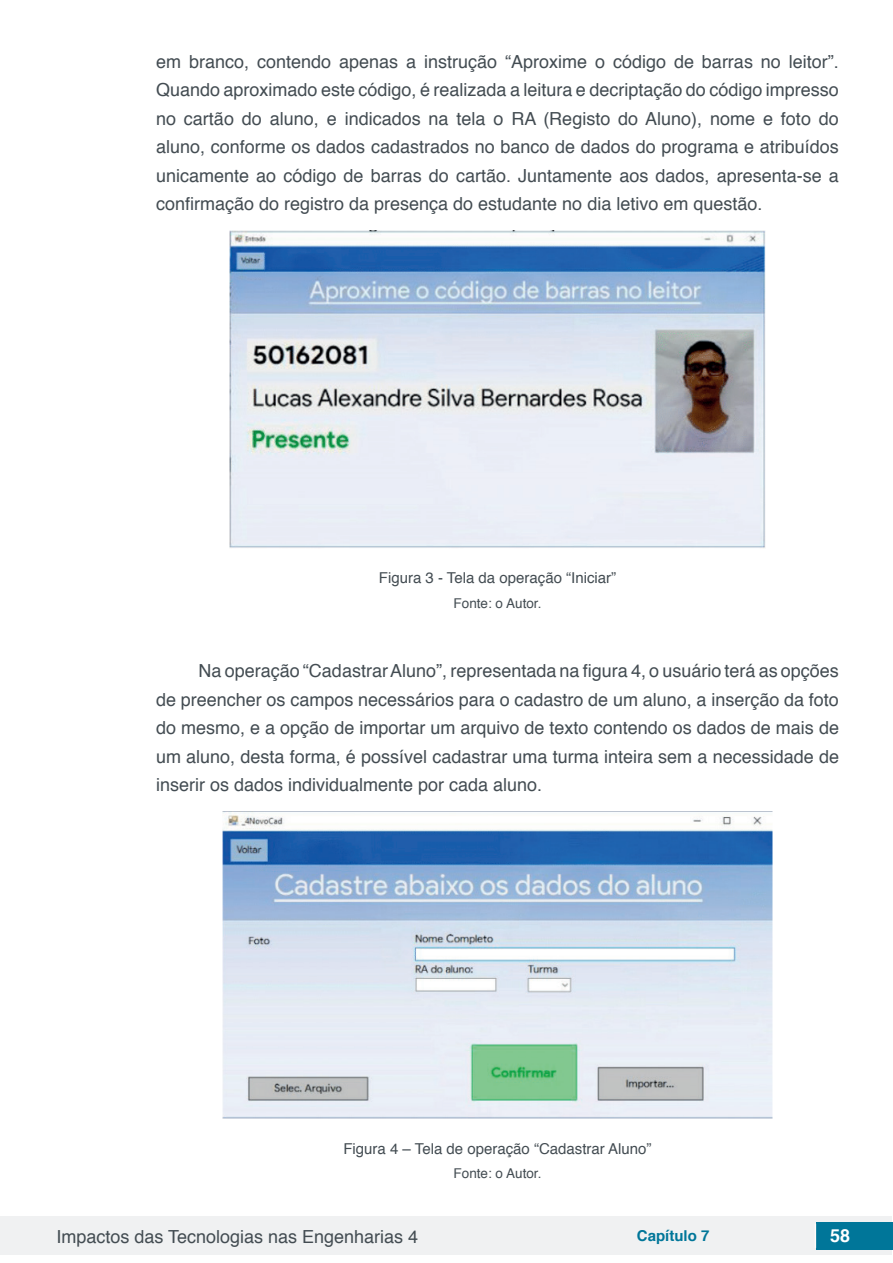
<style>
.page{position:relative;width:893px;height:1263px;background:#fff}
.page>*{position:absolute;margin:0;border:0;box-sizing:border-box;transform-origin:0 0}
.t1{font:18px/28.5px "Helvetica";color:#434c52;text-align:justify}
.t2{font:700 18px "Helvetica";color:#fff}
.t3{font:15px "Helvetica";color:#434c52}
.t4{font:700 15px "Helvetica";color:#007699}
.t5{font:13.5px "Helvetica";color:#434c52}
</style>
<div class="page">
<div style="left:1px;top:1216px;width:891px;height:38px;background:#f0f1f2"></div>
<div style="left:816px;top:1222px;width:77px;height:27px;background:#007699"></div>
<svg style="left:815px;top:1224px;width:1px;height:24px"></svg>
<img style="left:229px;top:230px;width:537px;height:318px">
<img style="left:222px;top:811px;width:550px;height:307px">
<p class="t1" style="left:156px;top:47px;width:684px">em branco, contendo apenas a instrução “Aproxime o código de barras no leitor”.<br>Quando aproximado este código, é realizada a leitura e decriptação do código impresso no cartão do aluno, e indicados na tela o RA (Registo do Aluno), nome e foto do aluno, conforme os dados cadastrados no banco de dados do programa e atribuídos unicamente ao código de barras do cartão. Juntamente aos dados, apresenta-se a confirmação do registro da presença do estudante no dia letivo em questão.</p>
<p class="t3" style="left:379px;top:566px;width:239px">Figura 3 - Tela da operação “Iniciar”</p>
<p class="t5" style="left:454px;top:593px;width:89px">Fonte: o Autor.</p>
<p class="t1" style="left:156px;top:657px;width:684px;text-indent:43px">Na operação “Cadastrar Aluno”, representada na figura 4, o usuário terá as opções de preencher os campos necessários para o cadastro de um aluno, a inserção da foto do mesmo, e a opção de importar um arquivo de texto contendo os dados de mais de um aluno, desta forma, é possível cadastrar uma turma inteira sem a necessidade de inserir os dados individualmente por cada aluno.</p>
<p class="t3" style="left:343px;top:1137px;width:310px">Figura 4 – Tela de operação “Cadastrar Aluno”</p>
<p class="t5" style="left:454px;top:1163px;width:89px">Fonte: o Autor.</p>
<p class="t1" style="left:56px;top:1223px;width:363px">Impactos das Tecnologias nas Engenharias 4</p>
<p class="t4" style="left:637px;top:1223px;width:74px">Capítulo 7</p>
<p class="t2" style="left:830px;top:1221px;width:22px">58</p>
</div>
